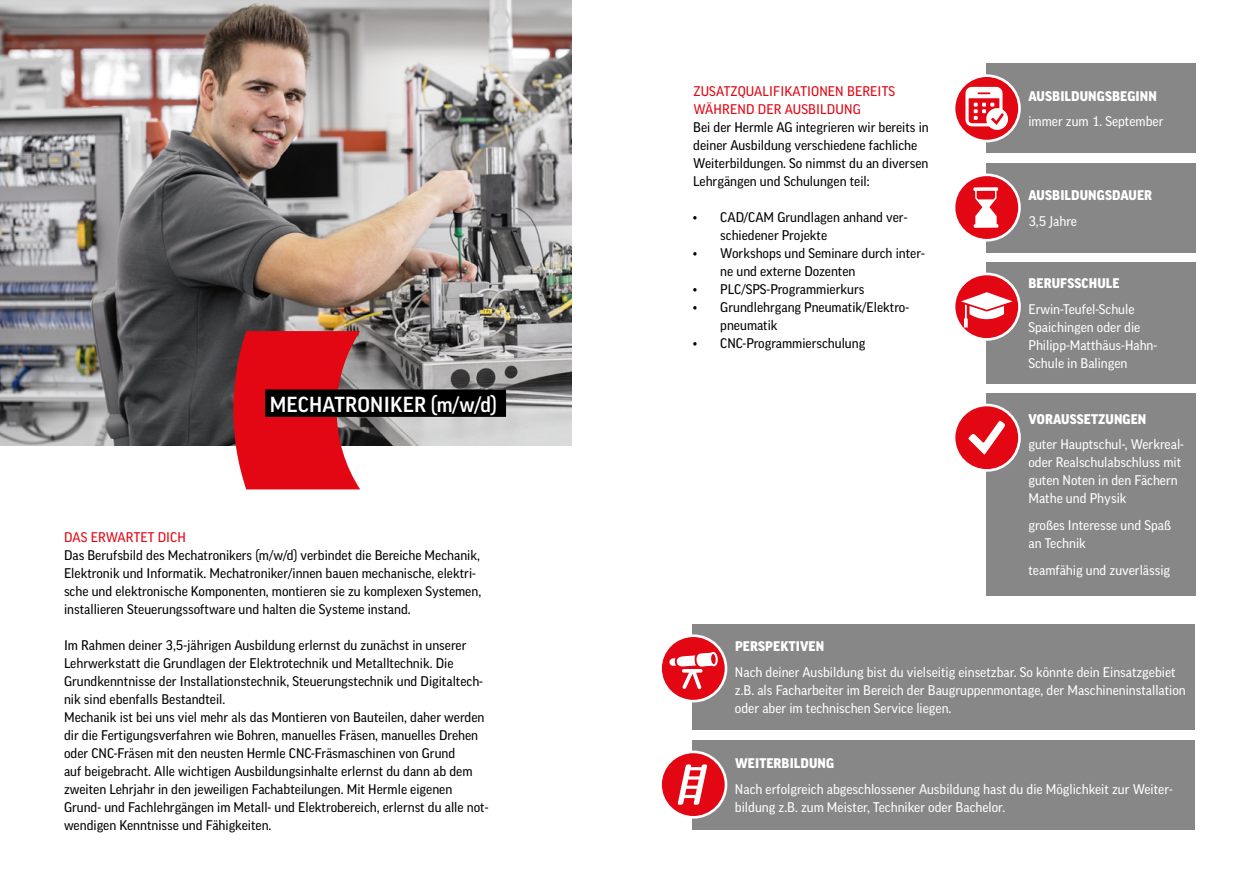
<style>
.page{position:relative;width:1259px;height:893px;background:#fff}
.page>*{position:absolute;margin:0;border:0;box-sizing:border-box;transform-origin:0 0}
.t1{font:500 21px "Good Pro";letter-spacing:.01em;color:#fff}
.t2{font:13.5px/18px "Good Pro";color:#000}
.t3{font:13.5px/18px "Good Pro";color:#fff}
.t4{font:900 13.5px "Good Pro";letter-spacing:.01em;color:#fff}
.t5{font:13.5px/18px "Good Pro";letter-spacing:.01em;color:#e30613}
</style>
<div class="page">
<img style="left:0;top:0;width:571px;height:446px">
<svg style="left:233px;top:331px;width:127px;height:158px;background:#d71b26"></svg>
<div style="left:265px;top:389px;width:241px;height:28px;background:#000"></div>
<div style="left:986px;top:64px;width:209px;height:89px;background:#878787"></div>
<div style="left:692px;top:624px;width:503px;height:105px;background:#878787"></div>
<div style="left:986px;top:163px;width:209px;height:89px;background:#878787"></div>
<div style="left:692px;top:740px;width:503px;height:89px;background:#878787"></div>
<svg style="left:954px;top:76px;width:65px;height:65px"></svg>
<div style="left:952px;top:74px;width:68px;height:68px;border:3px solid #fff;border-radius:50%"></div>
<svg style="left:660px;top:636px;width:66px;height:65px"></svg>
<div style="left:659px;top:634px;width:68px;height:68px;border:3px solid #fff;border-radius:50%"></div>
<div style="left:954px;top:175px;width:65px;height:65px;background:#e30613;border-radius:50%"></div>
<div style="left:952px;top:173px;width:68px;height:69px;border:3px solid #fff;border-radius:50%"></div>
<div style="left:660px;top:752px;width:66px;height:65px;background:#e30613;border-radius:50%"></div>
<div style="left:659px;top:751px;width:68px;height:68px;border:3px solid #fff;border-radius:50%"></div>
<svg style="left:965px;top:87px;width:43px;height:43px"></svg>
<svg style="left:973px;top:187px;width:25px;height:41px"></svg>
<svg style="left:677px;top:764px;width:30px;height:41px"></svg>
<svg style="left:669px;top:651px;width:49px;height:41px;background:#eb555e"></svg>
<div style="left:986px;top:393px;width:209px;height:202px;background:#878787"></div>
<div style="left:954px;top:405px;width:65px;height:65px;background:#e30613;border-radius:50%"></div>
<div style="left:952px;top:404px;width:68px;height:68px;border:3px solid #fff;border-radius:50%"></div>
<svg style="left:968px;top:421px;width:37px;height:34px"></svg>
<div style="left:986px;top:262px;width:209px;height:121px;background:#878787"></div>
<div style="left:954px;top:274px;width:65px;height:65px;background:#e30613;border-radius:50%"></div>
<div style="left:952px;top:273px;width:68px;height:68px;border:3px solid #fff;border-radius:50%"></div>
<svg style="left:961px;top:292px;width:51px;height:35px"></svg>
<h1 class="t1" style="left:270px;top:393px;width:229px">MECHATRONIKER (m/w/d)</h1>
<p class="t5" style="left:64px;top:528px;width:123px">DAS ERWARTET DICH</p>
<p class="t2" style="left:64px;top:546px;width:419px">Das Berufsbild des Mechatronikers (m/w/d) verbindet die Bereiche Mechanik, Elektronik und Informatik. Mechatroniker/innen bauen mechanische, elektri&shy;sche und elektronische Komponenten, montieren sie zu komplexen Systemen, installieren Steuerungssoftware und halten die Systeme instand.</p>
<p class="t2" style="left:64px;top:636px;width:426px">Im Rahmen deiner 3,5-jährigen Ausbildung erlernst du zunächst in unserer Lehrwerkstatt die Grundlagen der Elektrotechnik und Metalltechnik. Die Grundkenntnisse der Installationstechnik, Steuerungstechnik und Digitaltech&shy;nik sind ebenfalls Bestandteil.<br>Mechanik ist bei uns viel mehr als das Montieren von Bauteilen, daher werden dir die Fertigungsverfahren wie Bohren, manuelles Fräsen, manuelles Drehen oder CNC-Fräsen mit den neusten Hermle CNC-Fräsmaschinen von Grund<br>auf beigebracht. Alle wichtigen Ausbildungsinhalte erlernst du dann ab dem zweiten Lehrjahr in den jeweiligen Fachabteilungen. Mit Hermle eigenen Grund- und Fachlehrgängen im Metall- und Elektrobereich, erlernst du alle not&shy;wendigen Kenntnisse und Fähigkeiten.</p>
<p class="t5" style="left:693px;top:82px;width:203px">ZUSATZQUALIFIKATIONEN BEREITS<br>WÄHREND DER AUSBILDUNG</p>
<p class="t2" style="left:693px;top:118px;width:237px">Bei der Hermle AG integrieren wir bereits in deiner Ausbildung verschiedene fachliche Weiterbildungen. So nimmst du an diversen Lehrgängen und Schulungen teil:</p>
<p class="t2" style="left:720px;top:208px;width:189px;text-indent:-27px">• CAD/CAM Grundlagen anhand ver&shy;schiedener Projekte</p>
<p class="t2" style="left:720px;top:244px;width:206px;text-indent:-27px">• Workshops und Seminare durch inter&shy;ne und externe Dozenten</p>
<p class="t2" style="left:693px;top:280px;width:173px">• PLC/SPS-Programmierkurs</p>
<p class="t2" style="left:720px;top:298px;width:190px;text-indent:-27px">• Grundlehrgang Pneumatik/Elektro&shy;pneumatik</p>
<p class="t2" style="left:693px;top:334px;width:174px">• CNC-Programmierschulung</p>
<p class="t4" style="left:1028px;top:89px;width:130px">AUSBILDUNGSBEGINN</p>
<p class="t3" style="left:1028px;top:113px;width:136px">immer zum 1. September</p>
<p class="t4" style="left:1028px;top:188px;width:125px">AUSBILDUNGSDAUER</p>
<p class="t3" style="left:1028px;top:212px;width:50px">3,5 Jahre</p>
<p class="t4" style="left:1028px;top:276px;width:93px">BERUFSSCHULE</p>
<p class="t3" style="left:1028px;top:300px;width:130px">Erwin-Teufel-Schule<br>Spaichingen oder die<br>Philipp-Matthäus-Hahn-<br>Schule in Balingen</p>
<p class="t4" style="left:1028px;top:411px;width:119px">VORAUSSETZUNGEN</p>
<p class="t3" style="left:1028px;top:435px;width:157px">guter Hauptschul-, Werkreal&shy;oder Realschulabschluss mit guten Noten in den Fächern<br>Mathe und Physik</p>
<p class="t3" style="left:1028px;top:516px;width:144px">großes Interesse und Spaß an Technik</p>
<p class="t3" style="left:1028px;top:561px;width:143px">teamfähig und zuverlässig</p>
<p class="t4" style="left:735px;top:639px;width:91px">PERSPEKTIVEN</p>
<p class="t3" style="left:735px;top:663px;width:452px">Nach deiner Ausbildung bist du vielseitig einsetzbar. So könnte dein Einsatzgebiet z.B. als Facharbeiter im Bereich der Baugruppenmontage, der Maschineninstallation oder aber im technischen Service liegen.</p>
<p class="t4" style="left:735px;top:756px;width:101px">WEITERBILDUNG</p>
<p class="t3" style="left:735px;top:780px;width:439px">Nach erfolgreich abgeschlossener Ausbildung hast du die Möglichkeit zur Weiter&shy;bildung z.B. zum Meister, Techniker oder Bachelor.</p>
</div>
